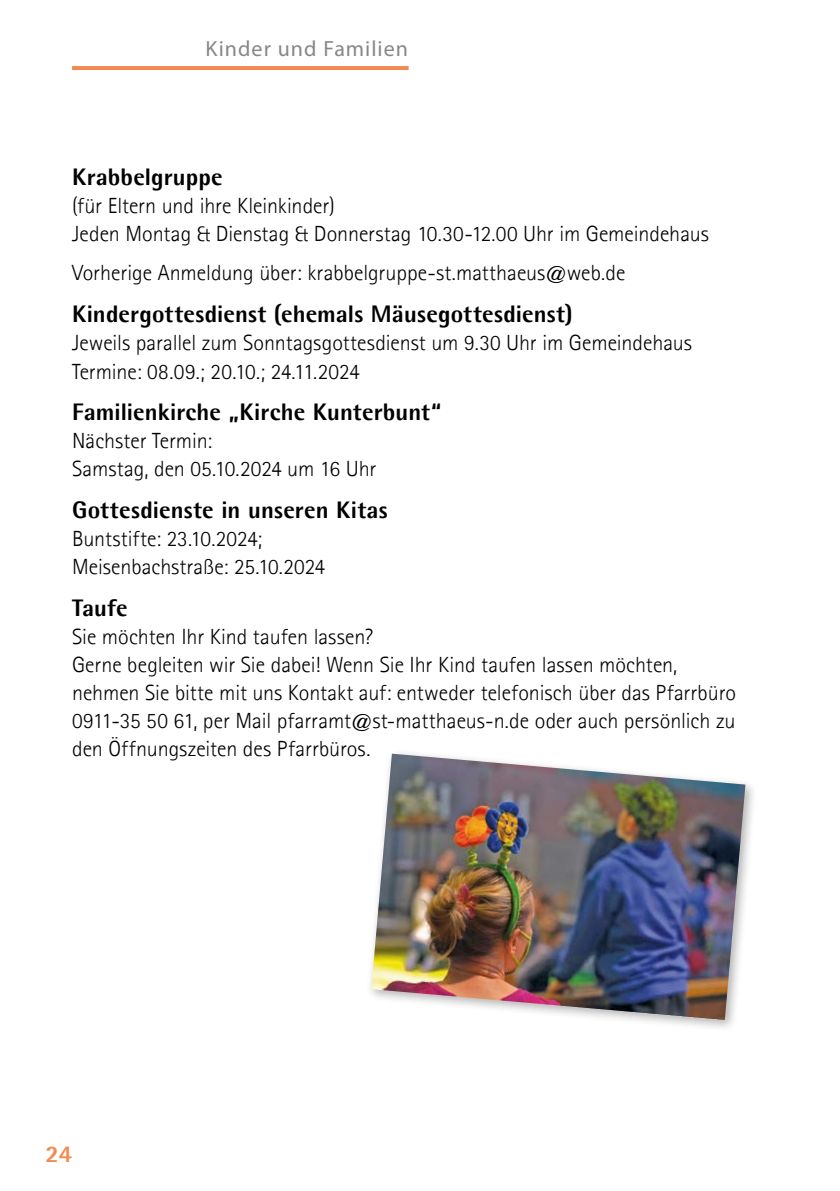
<style>
.page{position:relative;width:840px;height:1191px;background:#fff}
.page>*{position:absolute;margin:0;border:0;box-sizing:border-box;transform-origin:0 0}
.t1{font:800 24px "Agfa Rotis Semisans";letter-spacing:.005em;color:#000}
.t2{font:800 24px "Agfa Rotis Semisans";color:#f28b52}
.t3{font:300 22px/28px "Agfa Rotis Sans Serif";color:#000}
.t4{font:22px "Myriad Pro";letter-spacing:.045em;color:#878787}
</style>
<div class="page">
<div style="left:365px;top:748px;width:391px;height:284px;background:#000;opacity:.3"></div>
<img style="left:371px;top:753px;width:374px;height:267px">
<hr style="left:72px;top:66px;width:336px;height:4px;background:#f28b52">
<p class="t4" style="left:205px;top:35px;width:204px">Kinder und Familien</p>
<p class="t1" style="left:72px;top:161px;width:152px">Krabbelgruppe</p>
<p class="t3" style="left:72px;top:191px;width:638px">(für Eltern und ihre Kleinkinder)<br>Jeden Montag &amp; Dienstag &amp; Donnerstag 10.30-12.00 Uhr im Gemeindehaus</p>
<p class="t3" style="left:72px;top:259px;width:554px">Vorherige Anmeldung über: krabbelgruppe-st.matthaeus@web.de</p>
<p class="t1" style="left:72px;top:299px;width:502px">Kindergottesdienst (ehemals Mäusegottesdienst)</p>
<p class="t3" style="left:72px;top:328px;width:621px;line-height:29px">Jeweils parallel zum Sonntagsgottesdienst um 9.30 Uhr im Gemeindehaus<br>Termine: 08.09.; 20.10.; 24.11.2024</p>
<p class="t1" style="left:72px;top:397px;width:371px">Familienkirche „Kirche Kunterbunt“</p>
<p class="t3" style="left:72px;top:427px;width:306px">Nächster Termin:<br>Samstag, den 05.10.2024 um 16 Uhr</p>
<p class="t1" style="left:72px;top:495px;width:317px">Gottesdienste in unseren Kitas</p>
<p class="t3" style="left:72px;top:525px;width:254px">Buntstifte: 23.10.2024;<br>Meisenbachstraße: 25.10.2024</p>
<p class="t1" style="left:72px;top:593px;width:57px">Taufe</p>
<p class="t3" style="left:72px;top:623px;width:665px">Sie möchten Ihr Kind taufen lassen?<br>Gerne begleiten wir Sie dabei! Wenn Sie Ihr Kind taufen lassen möchten, nehmen Sie bitte mit uns Kontakt auf: entweder telefonisch über das Pfarrbüro 0911-35 50 61, per Mail pfarramt@st-matthaeus-n.de oder auch persönlich zu den Öffnungszeiten des Pfarrbüros.</p>
<p class="t2" style="left:45px;top:1138px;width:28px">24</p>
</div>
